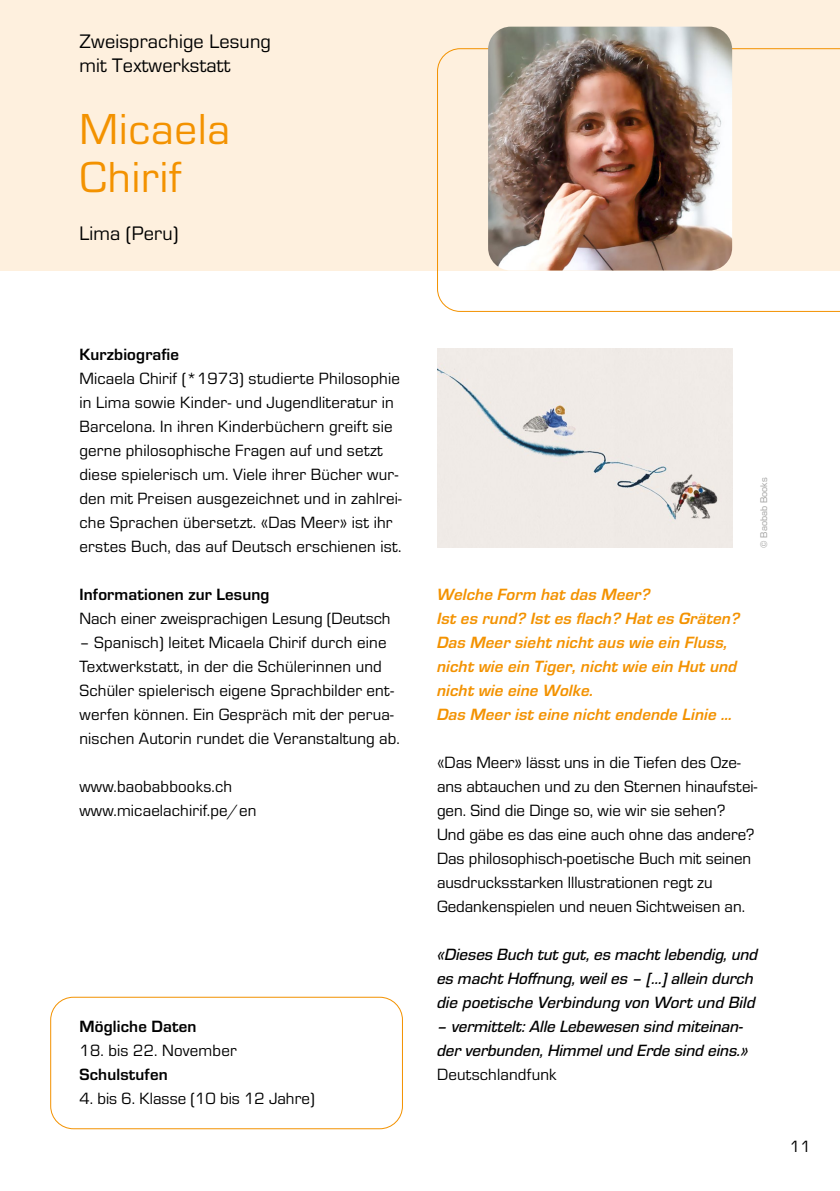
<style>
.page{position:relative;width:840px;height:1191px;background:#fff}
.page>*{position:absolute;margin:0;border:0;box-sizing:border-box;transform-origin:0 0}
.t1{font:45px/48px "Eurostile";letter-spacing:.02em;color:#f39200}
.t2{font:20.2px/24px "Eurostile";letter-spacing:.01em;color:#000}
.t3{font:16.8px/24px "Eurostile";letter-spacing:.01em;color:#000}
.t4{font:16.8px/24px "Eurostile Med Ita";color:#000}
.t5{font:italic 700 16.8px/24px "Eurostile";letter-spacing:.01em;color:#f39200}
.t6{font:700 16.8px "Eurostile";letter-spacing:.01em;color:#000}
.t7{font:10px "Eurostile";letter-spacing:.01em;color:#9d9d9c}
</style>
<div class="page">
<div style="left:0;top:0;width:839px;height:270px;background:#fef0de"></div>
<svg style="left:437px;top:48px;width:402px;height:264px"></svg>
<div style="left:50px;top:996px;width:353px;height:133px;border:1px solid #f39200;border-radius:23px"></div>
<img style="left:488px;top:27px;width:243px;height:243px">
<div style="left:437px;top:348px;width:294px;height:199px;background:#efeae7"></div>
<p class="t2" style="left:79px;top:28px;width:193px">Zweisprachige Lesung mit Textwerkstatt</p>
<h1 class="t1" style="left:79px;top:103px;width:152px">Micaela<br>Chirif</h1>
<p class="t2" style="left:79px;top:220px;width:100px">Lima (Peru)</p>
<p class="t6" style="left:79px;top:342px;width:101px">Kurzbiografie</p>
<p class="t3" style="left:79px;top:366px;width:323px">Micaela Chirif (*1973) studierte Philosophie in Lima sowie Kinder- und Jugendliteratur in Barcelona. In ihren Kinderbüchern greift sie gerne philosophische Fragen auf und setzt diese spielerisch um. Viele ihrer Bücher wur&shy;den mit Preisen ausgezeichnet und in zahlrei&shy;che Sprachen übersetzt. «Das Meer» ist ihr erstes Buch, das auf Deutsch erschienen ist.</p>
<p class="t6" style="left:79px;top:582px;width:191px">Informationen zur Lesung</p>
<p class="t3" style="left:79px;top:606px;width:312px">Nach einer zweisprachigen Lesung (Deutsch</p>
<p class="t3" style="left:79px;top:630px;width:322px">– Spanisch) leitet Micaela Chirif durch eine Textwerkstatt, in der die Schülerinnen und Schüler spielerisch eigene Sprachbilder ent&shy;werfen können. Ein Gespräch mit der perua&shy;nischen Autorin rundet die Veranstaltung ab.</p>
<p class="t3" style="left:79px;top:774px;width:178px">www.baobabbooks.ch www.micaelachirif.pe/en</p>
<p class="t6" style="left:79px;top:1014px;width:118px">Mögliche Daten</p>
<p class="t3" style="left:79px;top:1038px;width:159px">18. bis 22. November</p>
<p class="t6" style="left:79px;top:1062px;width:90px">Schulstufen</p>
<p class="t3" style="left:79px;top:1086px;width:237px">4. bis 6. Klasse (10 bis 12 Jahre)</p>
<p class="t7" style="left:756px;top:548px;width:72px;rotate:-90deg">© Baobab Books</p>
<p class="t5" style="left:437px;top:582px;width:304px">Welche Form hat das Meer?<br>Ist es rund? Ist es flach? Hat es Gräten?<br>Das Meer sieht nicht aus wie ein Fluss, nicht wie ein Tiger, nicht wie ein Hut und nicht wie eine Wolke.<br>Das Meer ist eine nicht endende Linie …</p>
<p class="t3" style="left:437px;top:750px;width:321px">«Das Meer» lässt uns in die Tiefen des Oze&shy;ans abtauchen und zu den Sternen hinaufstei&shy;gen. Sind die Dinge so, wie wir sie sehen?<br>Und gäbe es das eine auch ohne das andere?<br>Das philosophisch-poetische Buch mit seinen ausdrucksstarken Illustrationen regt zu Gedankenspielen und neuen Sichtweisen an.</p>
<p class="t4" style="left:437px;top:941px;width:322px">«Dieses Buch tut gut, es macht lebendig, und es macht Hoffnung, weil es – […] allein durch die poetische Verbindung von Wort und Bild</p>
<p class="t4" style="left:437px;top:1013px;width:313px">– vermittelt: Alle Lebewesen sind miteinan&shy;der verbunden, Himmel und Erde sind eins.»</p>
<p class="t3" style="left:437px;top:1062px;width:121px">Deutschlandfunk</p>
<p class="t3" style="left:789px;top:1134px;width:22px">11</p>
</div>
